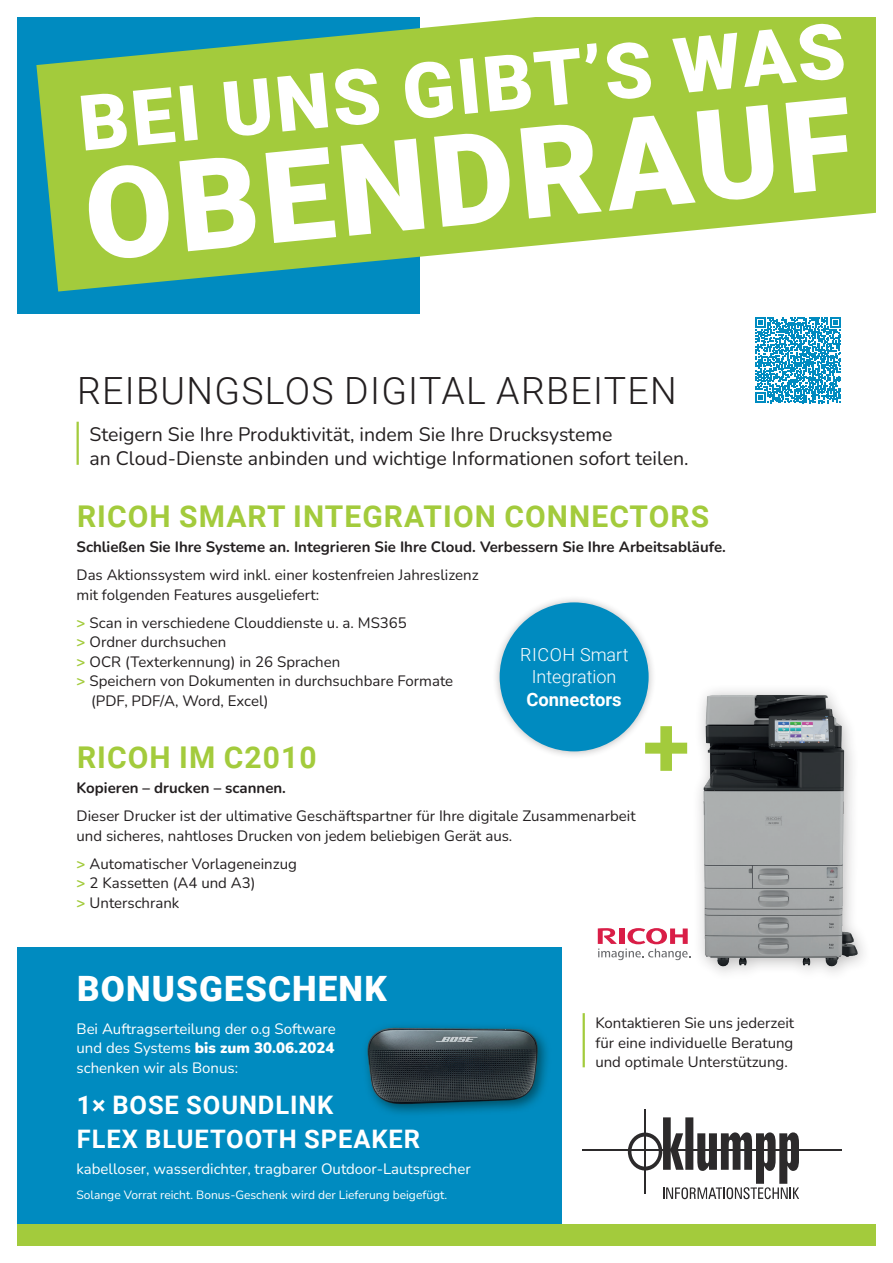
<style>
.page{position:relative;width:893px;height:1263px;background:#fff}
.page>*{position:absolute;margin:0;border:0;box-sizing:border-box;transform-origin:0 0}
.t1{font:700 86.25px "Roboto";color:#a3cb3c}
.t2{font:300 37.5px "Roboto";letter-spacing:.035em;color:#231f20}
.t3{font:900 34.95px "Roboto";letter-spacing:.035em;color:#fff}
.t4{font:700 30px "Roboto";letter-spacing:.035em;color:#a3cb3c}
.t5{font:700 25.5px/34.2px "Roboto";letter-spacing:.035em;color:#fff}
.t6{font:19.5px/23.4px "Nunito";color:#231f20}
.t7{font:700 18.45px "Roboto";color:#fff}
.t8{font:300 18px/22px "Roboto";color:#fff;text-align:center}
.t9{font:15px/19.5px "Nunito";color:#231f20}
.t10{font:15px/19.5px "Nunito";color:#fff;text-align:justify}
.t11{font:700 15px "Nunito";color:#231f20}
.t12{font:12px "Nunito";color:#fff}
.s1{font-weight:700;color:#a3cb3c}
.s2{font-weight:900}
</style>
<div class="page">
<svg style="left:756px;top:318px;width:85px;height:85px"></svg>
<img style="left:17px;top:947px;width:544px;height:278px">
<div style="left:17px;top:17px;width:403px;height:297px;background:#008bc0"></div>
<svg style="left:36px;top:17px;width:840px;height:275px"></svg>
<div style="left:17px;top:1225px;width:859px;height:21px;background:#a3cb3c"></div>
<svg style="left:88px;top:97px;width:759px;height:162px"></svg>
<svg style="left:81px;top:24px;width:763px;height:126px;fill:#a3cb3c"></svg>
<hr style="left:583px;top:1013px;width:2px;height:54px;background:#a3cb3c">
<hr style="left:645px;top:1109px;width:1px;height:85px;background:#2c2a2b">
<svg style="left:583px;top:1117px;width:259px;height:82px"></svg>
<svg style="left:598px;top:928px;width:92px;height:32px"></svg>
<hr style="left:77px;top:422px;width:2px;height:43px;background:#a3cb3c">
<img style="left:690px;top:690px;width:173px;height:279px">
<div style="left:492px;top:595px;width:164px;height:164px;background:#231f20;opacity:.3"></div>
<div style="left:500px;top:602px;width:149px;height:149px;background:#008bc0;border-radius:50%"></div>
<h2 class="t2" style="left:77px;top:364px;width:601px">REIBUNGSLOS DIGITAL ARBEITEN</h2>
<h3 class="t6" style="left:89px;top:422px;width:601px">Steigern Sie Ihre Produktivität, indem Sie Ihre Drucksysteme<br>an Cloud-Dienste anbinden und wichtige Informationen sofort teilen.</h3>
<h3 class="t4" style="left:77px;top:495px;width:634px">RICOH SMART INTEGRATION CONNECTORS</h3>
<p class="t11" style="left:77px;top:536px;width:651px">Schließen Sie Ihre Systeme an. Integrieren Sie Ihre Cloud. Verbessern Sie Ihre Arbeitsabläufe.</p>
<p class="t9" style="left:77px;top:565px;width:404px">Das Aktionssystem wird inkl. einer kostenfreien Jahreslizenz mit folgenden Features ausgeliefert:</p>
<p class="t9" style="left:77px;top:612px;width:332px"><span class="s1">&gt;</span> Scan in verschiedene Clouddienste u. a. MS365</p>
<p class="t9" style="left:77px;top:632px;width:151px"><span class="s1">&gt;</span> Ordner durchsuchen</p>
<p class="t9" style="left:77px;top:651px;width:265px"><span class="s1">&gt;</span> OCR (Texterkennung) in 26 Sprachen</p>
<p class="t9" style="left:77px;top:671px;width:378px"><span class="s1">&gt;</span> Speichern von Dokumenten in durchsuchbare Formate</p>
<p class="t9" style="left:91px;top:690px;width:179px">(PDF, PDF/A, Word, Excel)</p>
<p class="t8" style="left:520px;top:643px;width:110px">RICOH Smart<br>Integration</p>
<p class="t7" style="left:526px;top:686px;width:97px">Connectors</p>
<h3 class="t4" style="left:77px;top:736px;width:241px">RICOH IM C2010</h3>
<p class="t11" style="left:77px;top:777px;width:211px">Kopieren – drucken – scannen.</p>
<p class="t9" style="left:77px;top:806px;width:561px">Dieser Drucker ist der ultimative Geschäftspartner für Ihre digitale Zusammenarbeit und sicheres, nahtloses Drucken von jedem beliebigen Gerät aus.</p>
<p class="t9" style="left:77px;top:853px;width:222px"><span class="s1">&gt;</span> Automatischer Vorlageneinzug <span class="s1">&gt;</span> 2 Kassetten (A4 und A3)<br><span class="s1">&gt;</span> Unterschrank</p>
<h1 class="t1" style="left:643px;top:686px;width:49px">+</h1>
<h3 class="t3" style="left:77px;top:964px;width:311px">BONUSGESCHENK</h3>
<p class="t10" style="left:77px;top:1018px;width:261px">Bei Auftragserteilung der o.g Software und des Systems <span class="s2">bis zum 30.06.2024 </span>schenken wir als Bonus:</p>
<h3 class="t5" style="left:77px;top:1087px;width:345px">1× BOSE SOUNDLINK<br>FLEX BLUETOOTH SPEAKER</h3>
<p class="t10" style="left:77px;top:1158px;width:396px">kabelloser, wasserdichter, tragbarer Outdoor-Lautsprecher</p>
<p class="t12" style="left:77px;top:1186px;width:372px">Solange Vorrat reicht. Bonus-Geschenk wird der Lieferung beigefügt.</p>
<p class="t9" style="left:595px;top:1013px;width:200px;text-align:justify">Kontaktieren Sie uns jederzeit für eine individuelle Beratung und optimale Unterstützung.</p>
</div>
